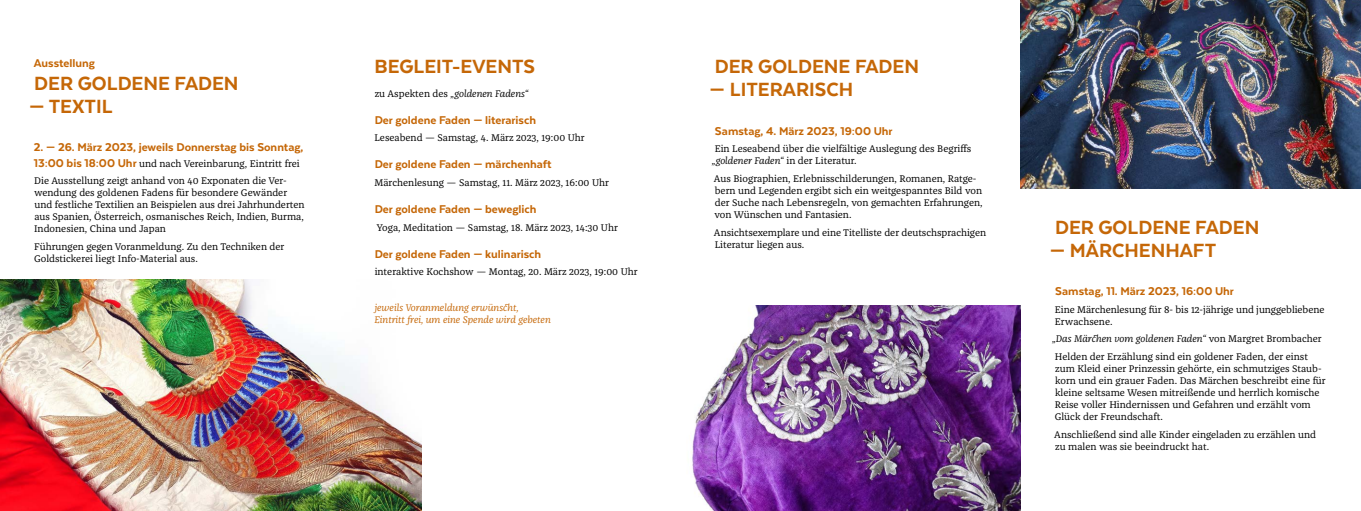
<style>
.page{position:relative;width:1361px;height:511px;background:#fff}
.page>*{position:absolute;margin:0;border:0;box-sizing:border-box;transform-origin:0 0}
.t1{font:800 22px "Texta";color:#c56707}
.t2{font:800 13px "Texta";color:#c56707}
.t3{font:10px/12px "Franziska Pro";color:#000}
.t4{font:italic 10px/12px "Franziska Pro";color:#c56707}
.t5{font:italic 10px "Franziska Pro";color:#000}
.s1{font-family:"Texta";font-weight:800;font-size:13px;color:#c56707}
.s2{font-style:normal}
.s3{font-style:italic}
</style>
<div class="page">
<img style="left:0;top:279px;width:421px;height:231px">
<img style="left:1020px;top:0;width:341px;height:188px">
<img style="left:692px;top:305px;width:328px;height:205px">
<h2 class="t2" style="left:34px;top:56px;width:63px">Ausstellung</h2>
<h1 class="t1" style="left:34px;top:71px;width:206px">DER GOLDENE FADEN</h1>
<h1 class="t1" style="left:29px;top:94px;width:85px">— TEXTIL</h1>
<h2 class="t2" style="left:34px;top:140px;width:271px">2. — 26. März 2023, jeweils Donnerstag bis Sonntag,</h2>
<p class="t3" style="left:34px;top:154px;width:267px;line-height:17.7px"><span class="s1">13:00 bis 18:00 Uhr</span> und nach Vereinbarung, Eintritt frei<br>Die Ausstellung zeigt anhand von 40 Exponaten die Ver-</p>
<p class="t3" style="left:34px;top:187px;width:272px">wendung des goldenen Fadens für besondere Gewänder und festliche Textilien an Beispielen aus drei Jahrhunderten aus Spanien, Österreich, osmanisches Reich, Indien, Burma, Indonesien, China und Japan</p>
<p class="t3" style="left:34px;top:240px;width:252px">Führungen gegen Voranmeldung. Zu den Techniken der<br>Goldstickerei liegt Info-Material aus.</p>
<h1 class="t1" style="left:374px;top:55px;width:162px">BEGLEIT-EVENTS</h1>
<p class="t5" style="left:375px;top:87px;width:155px"><span class="s2">zu Aspekten des</span> „goldenen Fadens“</p>
<h2 class="t2" style="left:375px;top:113px;width:163px">Der goldene Faden — literarisch</h2>
<p class="t3" style="left:374px;top:132px;width:212px">Leseabend — Samstag, 4. März 2023, 19:00 Uhr</p>
<h2 class="t2" style="left:375px;top:157px;width:179px">Der goldene Faden — märchenhaft</h2>
<p class="t3" style="left:374px;top:176px;width:236px">Märchenlesung — Samstag, 11. März 2023, 16:00 Uhr</p>
<h2 class="t2" style="left:375px;top:202px;width:163px">Der goldene Faden — beweglich</h2>
<p class="t3" style="left:376px;top:221px;width:243px">Yoga, Meditation — Samstag, 18. März 2023, 14:30 Uhr</p>
<h2 class="t2" style="left:375px;top:247px;width:168px">Der goldene Faden — kulinarisch</h2>
<p class="t3" style="left:375px;top:266px;width:264px">interaktive Kochshow — Montag, 20. März 2023, 19:00 Uhr</p>
<p class="t4" style="left:374px;top:301px;width:178px">jeweils Voranmeldung erwünscht,<br>Eintritt frei, um eine Spende wird gebeten</p>
<h1 class="t1" style="left:715px;top:55px;width:206px">DER GOLDENE FADEN</h1>
<h1 class="t1" style="left:709px;top:78px;width:145px">— LITERARISCH</h1>
<h2 class="t2" style="left:715px;top:124px;width:179px">Samstag, 4. März 2023, 19:00 Uhr</h2>
<p class="t3" style="left:712px;top:143px;width:261px">Ein Leseabend über die vielfältige Auslegung des Begriffs <span class="s3">„goldener Faden“</span> in der Literatur.</p>
<p class="t3" style="left:714px;top:172px;width:270px">Aus Biographien, Erlebnisschilderungen, Romanen, Ratge&shy;bern und Legenden ergibt sich ein weitgespanntes Bild von der Suche nach Lebensregeln, von gemachten Erfahrungen, von Wünschen und Fantasien.</p>
<p class="t3" style="left:714px;top:226px;width:274px">Ansichtsexemplare und eine Titelliste der deutschsprachigen<br>Literatur liegen aus.</p>
<h1 class="t1" style="left:1055px;top:215px;width:206px">DER GOLDENE FADEN</h1>
<h1 class="t1" style="left:1050px;top:238px;width:168px">— MÄRCHENHAFT</h1>
<h2 class="t2" style="left:1055px;top:284px;width:180px">Samstag, 11. März 2023, 16:00 Uhr</h2>
<p class="t3" style="left:1055px;top:303px;width:271px">Eine Märchenlesung für 8- bis 12-jährige und junggebliebene<br>Erwachsene.</p>
<p class="t3" style="left:1052px;top:330px;width:271px;line-height:17.7px"><span class="s3">„Das Märchen vom goldenen Faden“</span> von Margret Brombacher<br>Helden der Erzählung sind ein goldener Faden, der einst</p>
<p class="t3" style="left:1054px;top:362px;width:272px">zum Kleid einer Prinzessin gehörte, ein schmutziges Staub&shy;korn und ein grauer Faden. Das Märchen beschreibt eine für kleine seltsame Wesen mitreißende und herrlich komische Reise voller Hindernissen und Gefahren und erzählt vom Glück der Freundschaft.</p>
<p class="t3" style="left:1054px;top:428px;width:263px">Anschließend sind alle Kinder eingeladen zu erzählen und zu malen was sie beeindruckt hat.</p>
</div>
